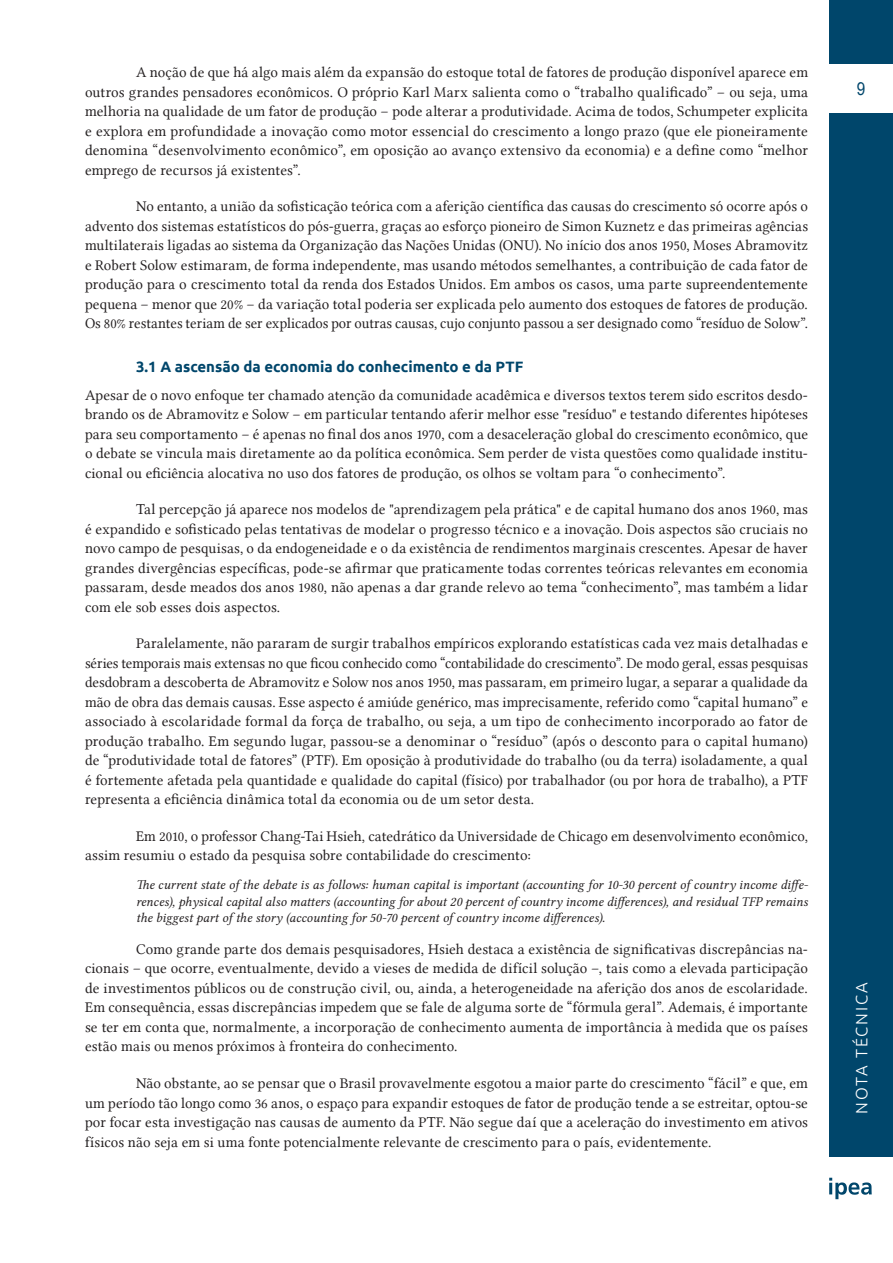
<style>
.page{position:relative;width:893px;height:1263px;background:#fff}
.page>*{position:absolute;margin:0;border:0;box-sizing:border-box;transform-origin:0 0}
.t1{font:18px "Arial";color:#00466b;scale:.85 1}
.t2{font:300 16.5px "Ubuntu";letter-spacing:.11em;color:#fff}
.texto_com_recuo{font:15px/19.5px "Linux Libertine G";letter-spacing:.005em;color:#231f20;text-align:justify}
.texto_sem_recuo{font:15px/19.5px "Linux Libertine G";letter-spacing:.005em;color:#231f20;text-align:justify}
.titulo_1_1{font:700 15px "Ubuntu";color:#00466b}
.blocado{font:13.5px/16.2px "Linux Libertine GI";color:#231f20;text-align:justify}
</style>
<div class="page">
<div style="left:829px;top:113px;width:64px;height:1043px;background:#00466b"></div>
<div style="left:829px;top:0;width:64px;height:64px;background:#00466b"></div>
<svg style="left:829px;top:1178px;width:43px;height:21px"></svg>
<p class="texto_com_recuo" style="left:85px;top:63px;width:724px;text-indent:51px">A noção de que há algo mais além da expansão do estoque total de fatores de produção disponível aparece em outros grandes pensadores econômicos. O próprio Karl Marx salienta como o “trabalho qualificado” – ou seja, uma melhoria na qualidade de um fator de produção – pode alterar a produtividade. Acima de todos, Schumpeter explicita e explora em profundidade a inovação como motor essencial do crescimento a longo prazo (que ele pioneiramente denomina “desenvolvimento econômico”, em oposição ao avanço extensivo da economia) e a define como “melhor emprego de recursos já existentes”.</p>
<p class="texto_com_recuo" style="left:85px;top:197px;width:724px;text-indent:51px">No entanto, a união da sofisticação teórica com a aferição científica das causas do crescimento só ocorre após o advento dos sistemas estatísticos do pós-guerra, graças ao esforço pioneiro de Simon Kuznetz e das primeiras agências multilaterais ligadas ao sistema da Organização das Nações Unidas (ONU). No início dos anos 1950, Moses Abramovitz e Robert Solow estimaram, de forma independente, mas usando métodos semelhantes, a contribuição de cada fator de produção para o crescimento total da renda dos Estados Unidos. Em ambos os casos, uma parte supreendentemente pequena – menor que 20% – da variação total poderia ser explicada pelo aumento dos estoques de fatores de produção.<br>Os 80% restantes teriam de ser explicados por outras causas, cujo conjunto passou a ser designado como “resíduo de Solow”.</p>
<p class="titulo_1_1" style="left:136px;top:357px;width:389px">3.1 A ascensão da economia do conhecimento e da PTF</p>
<p class="texto_sem_recuo" style="left:85px;top:385px;width:724px">Apesar de o novo enfoque ter chamado atenção da comunidade acadêmica e diversos textos terem sido escritos desdo&shy;brando os de Abramovitz e Solow – em particular tentando aferir melhor esse "resíduo" e testando diferentes hipóteses para seu comportamento – é apenas no final dos anos 1970, com a desaceleração global do crescimento econômico, que o debate se vincula mais diretamente ao da política econômica. Sem perder de vista questões como qualidade institu&shy;cional ou eficiência alocativa no uso dos fatores de produção, os olhos se voltam para “o conhecimento”.</p>
<p class="texto_com_recuo" style="left:85px;top:500px;width:724px;text-indent:51px">Tal percepção já aparece nos modelos de "aprendizagem pela prática" e de capital humano dos anos 1960, mas é expandido e sofisticado pelas tentativas de modelar o progresso técnico e a inovação. Dois aspectos são cruciais no novo campo de pesquisas, o da endogeneidade e o da existência de rendimentos marginais crescentes. Apesar de haver grandes divergências específicas, pode-se afirmar que praticamente todas correntes teóricas relevantes em economia passaram, desde meados dos anos 1980, não apenas a dar grande relevo ao tema “conhecimento”, mas também a lidar com ele sob esses dois aspectos.</p>
<p class="texto_com_recuo" style="left:85px;top:634px;width:724px;text-indent:51px">Paralelamente, não pararam de surgir trabalhos empíricos explorando estatísticas cada vez mais detalhadas e séries temporais mais extensas no que ficou conhecido como “contabilidade do crescimento”. De modo geral, essas pesquisas desdobram a descoberta de Abramovitz e Solow nos anos 1950, mas passaram, em primeiro lugar, a separar a qualidade da mão de obra das demais causas. Esse aspecto é amiúde genérico, mas imprecisamente, referido como “capital humano” e associado à escolaridade formal da força de trabalho, ou seja, a um tipo de conhecimento incorporado ao fator de produção trabalho. Em segundo lugar, passou-se a denominar o “resíduo” (após o desconto para o capital humano) de “produtividade total de fatores” (PTF). Em oposição à produtividade do trabalho (ou da terra) isoladamente, a qual é fortemente afetada pela quantidade e qualidade do capital (físico) por trabalhador (ou por hora de trabalho), a PTF representa a eficiência dinâmica total da economia ou de um setor desta.</p>
<p class="texto_com_recuo" style="left:85px;top:826px;width:724px;text-indent:51px">Em 2010, o professor Chang-Tai Hsieh, catedrático da Universidade de Chicago em desenvolvimento econômico, assim resumiu o estado da pesquisa sobre contabilidade do crescimento:</p>
<p class="blocado" style="left:136px;top:877px;width:674px">The current state of the debate is as follows: human capital is important (accounting for 10-30 percent of country income diffe&shy;rences), physical capital also matters (accounting for about 20 percent of country income differences), and residual TFP remains the biggest part of the story (accounting for 50-70 percent of country income differences).</p>
<p class="texto_com_recuo" style="left:85px;top:939px;width:724px;text-indent:51px">Como grande parte dos demais pesquisadores, Hsieh destaca a existência de significativas discrepâncias na&shy;cionais – que ocorre, eventualmente, devido a vieses de medida de difícil solução –, tais como a elevada participação de investimentos públicos ou de construção civil, ou, ainda, a heterogeneidade na aferição dos anos de escolaridade.<br>Em consequência, essas discrepâncias impedem que se fale de alguma sorte de “fórmula geral”. Ademais, é importante se ter em conta que, normalmente, a incorporação de conhecimento aumenta de importância à medida que os países estão mais ou menos próximos à fronteira do conhecimento.</p>
<p class="texto_com_recuo" style="left:85px;top:1073px;width:724px;text-indent:51px">Não obstante, ao se pensar que o Brasil provavelmente esgotou a maior parte do crescimento “fácil” e que, em um período tão longo como 36 anos, o espaço para expandir estoques de fator de produção tende a se estreitar, optou-se por focar esta investigação nas causas de aumento da PTF. Não segue daí que a aceleração do investimento em ativos físicos não seja em si uma fonte potencialmente relevante de crescimento para o país, evidentemente.</p>
<p class="t1" style="left:857px;top:76px;width:12px">9</p>
<p class="t2" style="left:852px;top:1114px;width:133px;rotate:-90deg">NOTA TÉCNICA</p>
</div>
